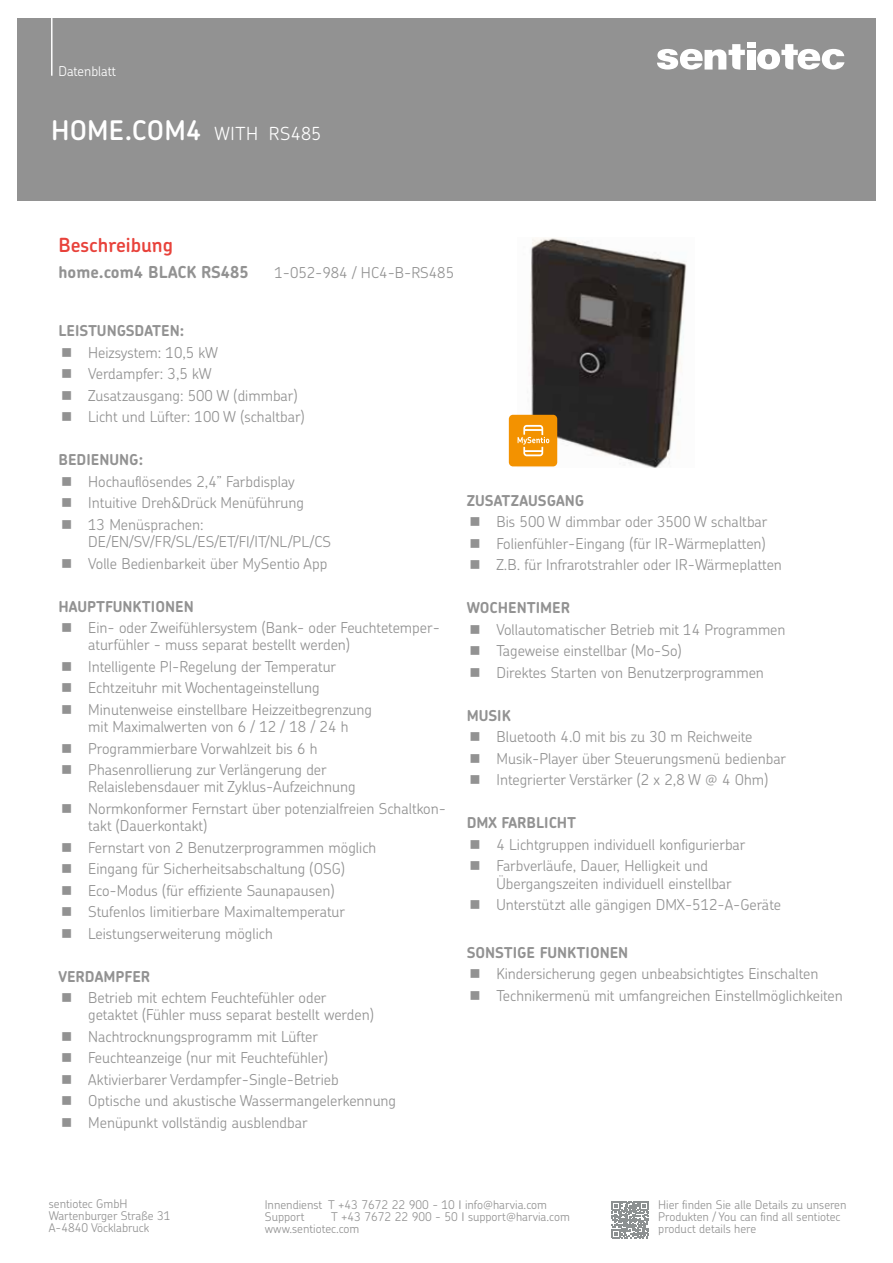
<style>
.page{position:relative;width:893px;height:1263px;background:#fff}
.page>*{position:absolute;margin:0;border:0;box-sizing:border-box;transform-origin:0 0}
.t1{font:600 27px "Chevin Pro";letter-spacing:.01em;color:#fff}
.t2{font:600 19.5px "Chevin Pro";color:#e8423b}
.t3{font:700 16.5px "Chevin Pro";color:#929292}
.t4{font:300 15px/21.5px "Chevin Pro";color:#929292}
.t5{font:700 15px "Chevin Pro";color:#929292}
.t6{font:300 13.5px "Chevin Pro";color:#fff}
.t7{font:300 12px/12px "Chevin Pro";color:#929292}
.s1{font-weight:300;font-size:18px}
</style>
<div class="page">
<div style="left:17px;top:18px;width:859px;height:183px;background:#929292"></div>
<svg style="left:657px;top:44px;width:88px;height:26px"></svg>
<svg style="left:757px;top:44px;width:87px;height:26px"></svg>
<div style="left:747px;top:50px;width:8px;height:20px;background:#fff"></div>
<div style="left:747px;top:43px;width:8px;height:5px;background:#fff"></div>
<hr style="left:51px;top:4px;width:2px;height:72px;background:#fff">
<svg style="left:611px;top:1201px;width:37px;height:37px"></svg>
<img style="left:517px;top:238px;width:170px;height:229px">
<div style="left:509px;top:415px;width:48px;height:51px;background:#f39200;border-radius:4px"></div>
<svg style="left:518px;top:425px;width:31px;height:31px"></svg>
<p class="t6" style="left:58px;top:62px;width:59px">Datenblatt</p>
<h1 class="t1" style="left:51px;top:112px;width:272px">HOME.COM4 <span class="s1">WITH RS485</span></h1>
<h2 class="t2" style="left:58px;top:232px;width:116px">Beschreibung</h2>
<p class="t3" style="left:58px;top:261px;width:192px">home.com4 BLACK RS485</p>
<p class="t4" style="left:274px;top:261px;width:181px">1-052-984 / HC4-B-RS485</p>
<p class="t5" style="left:58px;top:321px;width:127px">LEISTUNGSDATEN:</p>
<p class="t4" style="left:88px;top:341px;width:218px">Heizsystem: 10,5 kW<br>Verdampfer: 3,5 kW<br>Zusatzausgang: 500 W (dimmbar)<br>Licht und Lüfter: 100 W (schaltbar)</p>
<p class="t5" style="left:58px;top:450px;width:86px">BEDIENUNG:</p>
<p class="t4" style="left:88px;top:470px;width:217px">Hochauflösendes 2,4” Farbdisplay<br>Intuitive Dreh&amp;Drück Menüführung<br>13 Menüsprachen:</p>
<p class="t4" style="left:88px;top:530px;width:244px">DE/EN/SV/FR/SL/ES/ET/FI/IT/NL/PL/CS<br>Volle Bedienbarkeit über MySentio App</p>
<p class="t5" style="left:58px;top:596px;width:137px">HAUPTFUNKTIONEN</p>
<p class="t4" style="left:88px;top:619px;width:353px;line-height:17.2px">Ein- oder Zweifühlersystem (Bank- oder Feuchtetemper&shy;aturfühler - muss separat bestellt werden)</p>
<p class="t4" style="left:88px;top:655px;width:285px">Intelligente PI-Regelung der Temperatur<br>Echtzeituhr mit Wochentageinstellung<br>Minutenweise einstellbare Heizzeitbegrenzung</p>
<p class="t4" style="left:88px;top:715px;width:262px">mit Maximalwerten von 6 / 12 / 18 / 24 h<br>Programmierbare Vorwahlzeit bis 6 h<br>Phasenrollierung zur Verlängerung der</p>
<p class="t4" style="left:88px;top:776px;width:359px">Relaislebensdauer mit Zyklus-Aufzeichnung<br>Normkonformer Fernstart über potenzialfreien Schaltkon-</p>
<p class="t4" style="left:88px;top:814px;width:290px">takt (Dauerkontakt)<br>Fernstart von 2 Benutzerprogrammen möglich Eingang für Sicherheitsabschaltung (OSG)<br>Eco-Modus (für effiziente Saunapausen)<br>Stufenlos limitierbare Maximaltemperatur Leistungserweiterung möglich</p>
<p class="t5" style="left:58px;top:966px;width:93px">VERDAMPFER</p>
<p class="t4" style="left:88px;top:989px;width:287px;line-height:17.2px">Betrieb mit echtem Feuchtefühler oder getaktet (Fühler muss separat bestellt werden)</p>
<p class="t4" style="left:88px;top:1025px;width:309px">Nachtrocknungsprogramm mit Lüfter Feuchteanzeige (nur mit Feuchtefühler)<br>Aktivierbarer Verdampfer-Single-Betrieb<br>Optische und akustische Wassermangelerkennung Menüpunkt vollständig ausblendbar</p>
<p class="t5" style="left:467px;top:490px;width:119px">ZUSATZAUSGANG</p>
<p class="t4" style="left:496px;top:510px;width:287px">Bis 500 W dimmbar oder 3500 W schaltbar<br>Folienfühler-Eingang (für IR-Wärmeplatten)<br>Z.B. für Infrarotstrahler oder IR-Wärmeplatten</p>
<p class="t5" style="left:467px;top:598px;width:105px">WOCHENTIMER</p>
<p class="t4" style="left:496px;top:618px;width:291px">Vollautomatischer Betrieb mit 14 Programmen<br>Tageweise einstellbar (Mo-So)<br>Direktes Starten von Benutzerprogrammen</p>
<p class="t5" style="left:467px;top:705px;width:45px">MUSIK</p>
<p class="t4" style="left:496px;top:726px;width:291px">Bluetooth 4.0 mit bis zu 30 m Reichweite<br>Musik-Player über Steuerungsmenü bedienbar<br>Integrierter Verstärker (2 x 2,8 W @ 4 Ohm)</p>
<p class="t5" style="left:467px;top:813px;width:111px">DMX FARBLICHT</p>
<p class="t4" style="left:496px;top:833px;width:250px">4 Lichtgruppen individuell konfigurierbar<br>Farbverläufe, Dauer, Helligkeit und</p>
<p class="t4" style="left:496px;top:872px;width:286px">Übergangszeiten individuell einstellbar<br>Unterstützt alle gängigen DMX-512-A-Geräte</p>
<p class="t5" style="left:467px;top:942px;width:163px">SONSTIGE FUNKTIONEN</p>
<p class="t4" style="left:496px;top:962px;width:348px">Kindersicherung gegen unbeabsichtigtes Einschalten<br>Technikermenü mit umfangreichen Einstellmöglichkeiten</p>
<p class="t7" style="left:49px;top:1197px;width:123px">sentiotec GmbH<br>Wartenburger Straße 31<br>A-4840 Vöcklabruck</p>
<p class="t7" style="left:658px;top:1199px;width:190px">Hier finden Sie alle Details zu unseren<br>Produkten / You can find all sentiotec product details here</p>
<p class="t7" style="left:265px;top:1198px;width:284px">Innendienst T +43 7672 22 900 - 10 info@harvia.com<br>Support</p>
<p class="t7" style="left:265px;top:1210px;width:307px;text-indent:66px">T +43 7672 22 900 - 50 support@harvia.com www.sentiotec.com</p>
</div>
